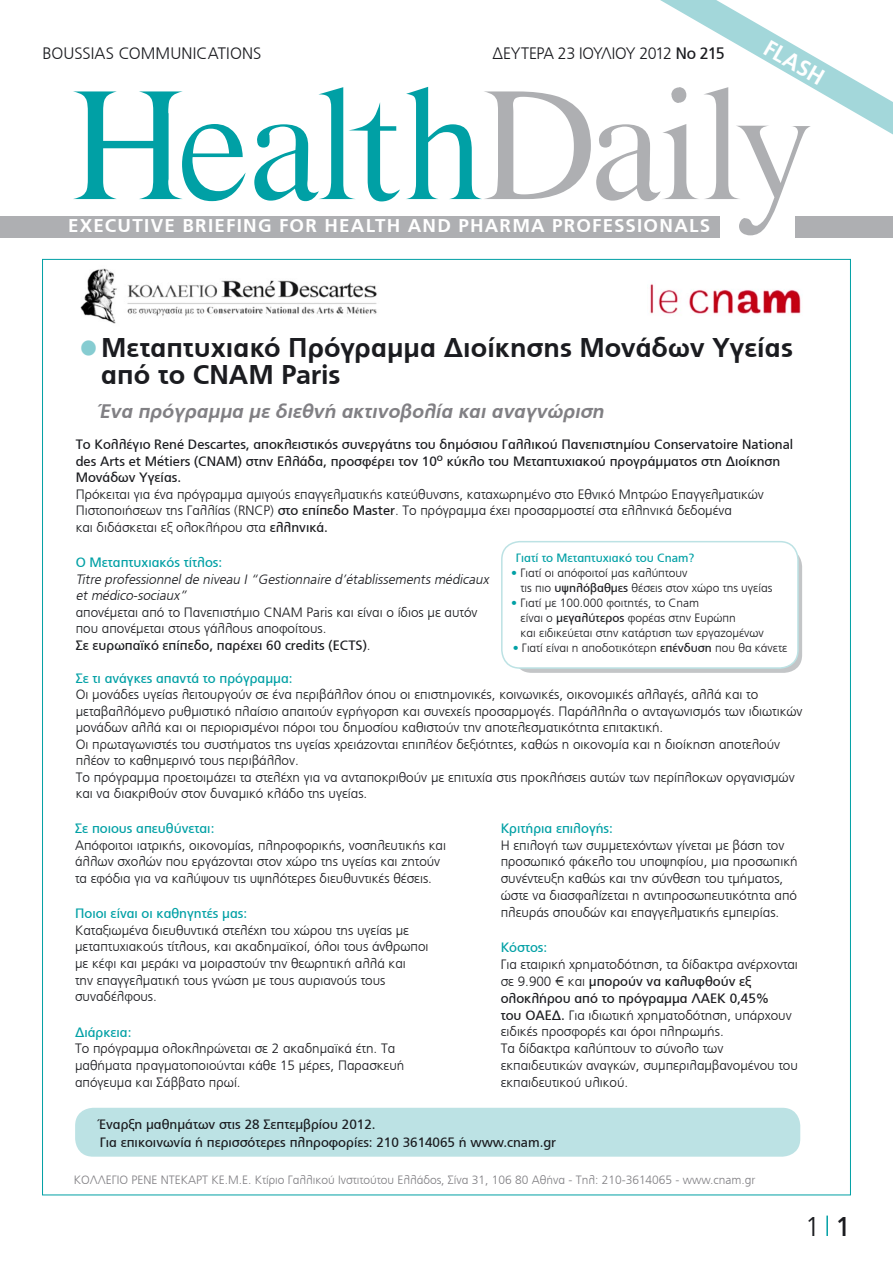
<style>
.page{position:relative;width:893px;height:1263px;background:#fff}
.page>*{position:absolute;margin:0;border:0;box-sizing:border-box;transform-origin:0 0}
.t1{font:172.2px "Hellas Mouse Plain";letter-spacing:-.05em;color:#00a0a5}
.t2{font:700 27px/27px "PF Catalog";color:#1b1c20}
.t3{font:300 27px "PF Catalog";color:#1b1c20}
.t4{font:27px "PF Catalog";color:#1b1c20}
.t5{font:700 22.8px "PF Catalog";color:#fff;scale:.95 1}
.t6{font:italic 700 19.5px "PF Catalog";color:#818084}
.t7{font:700 18.45px "PF Catalog";letter-spacing:.065em;color:#fff}
.t8{font:300 16.5px "PF Catalog";letter-spacing:-.03em;color:#1b1c20}
.t9{font:300 16.5px "PF Catalog";letter-spacing:-.005em;color:#1b1c20}
.t10{font:300 13.5px/16.8px "PF Catalog";color:#1b1c20}
.t11{font:13.5px/16.5px "PF Catalog";color:#1b1c20}
.t12{font:13.5px "PF Catalog";color:#00a0a5}
.t13{font:italic 300 13.5px/16.5px "PF Catalog";color:#1b1c20}
.t14{font:300 12px/15px "PF Catalog";color:#1b1c20}
.t15{font:300 12px "PF Catalog";color:#818084}
.t16{font:12px "PF Catalog";color:#00a0a5}
.s1{font-weight:400}
.s2{color:#aeafb2}
.s3{color:#00a0a5}
</style>
<div class="page">
<hr style="left:826px;top:1215px;width:2px;height:21px;background:#00a0a5">
<div style="left:0;top:216px;width:720px;height:21px;background:#aeafb2"></div>
<div style="left:795px;top:216px;width:98px;height:21px;background:#aeafb2"></div>
<div style="left:75px;top:1108px;width:725px;height:49px;background:#bce2e4"></div>
<img style="left:80px;top:268px;width:297px;height:56px">
<img style="left:650px;top:284px;width:151px;height:31px">
<svg style="left:501px;top:541px;width:301px;height:132px"></svg>
<svg style="left:660px;top:0;width:233px;height:135px"></svg>
<h3 class="t5" style="left:772px;top:35px;width:71px;rotate:30deg">FLASH</h3>
<p class="t9" style="left:43px;top:44px;width:220px">BOUSSIAS COMMUNICATIONS</p>
<p class="t8" style="left:492px;top:44px;width:234px">∆ΕΥΤΕΡΑ 23 ΙΟΥΛΙΟΥ 2012 <span class="s1">No 215</span></p>
<h1 class="t1" style="left:64px;top:58px;width:749px">Health<span class="s2">Daily</span></h1>
<h3 class="t7" style="left:68px;top:215px;width:644px">EXECUTIVE BRIEFING FOR HEALTH AND PHARMA PROFESSIONALS</h3>
<h2 class="t2" style="left:101px;top:335px;width:693px">Μεταπτυχιακό Πρόγραµµα ∆ιοίκησης Μονάδων Υγείας από το CNAM Paris</h2>
<h3 class="t6" style="left:99px;top:400px;width:510px">Ένα πρόγραµµα µε διεθνή ακτινοβολία και αναγνώριση</h3>
<p class="t11" style="left:76px;top:436px;width:719px">Το Κολλέγιο Rene Descartes, αποκλειστικός συνεργάτης του δηµόσιου Γαλλικού Πανεπιστηµίου Conservatoire National des Arts et Metiers (CNAM) στην Ελλάδα, προσφέρει τον 10<sup>ο</sup> κύκλο του Μεταπτυχιακού προγράµµατος στη ∆ιοίκηση<br>Μονάδων Υγείας.</p>
<p class="t10" style="left:76px;top:486px;width:690px">Πρόκειται για ένα πρόγραµµα αµιγούς επαγγελµατικής κατεύθυνσης, καταχωρηµένο στο Εθνικό Μητρώο Επαγγελµατικών<br>Πιστοποιήσεων της Γαλλίας (RNCP) <span class="s1">στο επίπεδο Master</span>. Tο πρόγραµµα έχει προσαρµοστεί στα ελληνικά δεδοµένα<br>και διδάσκεται εξ ολοκλήρου στα <span class="s1">ελληνικά.</span></p>
<p class="t12" style="left:76px;top:555px;width:148px">Ο Μεταπτυχιακός τίτλος:</p>
<p class="t13" style="left:76px;top:571px;width:417px">Titre professionnel de niveau I “Gestionnaire d’etablissements medicaux et medico-sociaux”</p>
<p class="t10" style="left:76px;top:604px;width:403px">απονέµεται από το Πανεπιστήµιο CNAM Paris και είναι ο ίδιος µε αυτόν που απονέµεται στους γάλλους αποφοίτους.<br><span class="s1">Σε ευρωπαϊκό επίπεδο, παρέχει 60 credits (ECTS)</span>.</p>
<p class="t12" style="left:76px;top:670px;width:218px">Σε τι ανάγκες απαντά το πρόγραµµα:</p>
<p class="t10" style="left:76px;top:686px;width:728px">Οι µονάδες υγείας λειτουργούν σε ένα περιβάλλον όπου οι επιστηµονικές, κοινωνικές, οικονοµικές αλλαγές, αλλά και το µεταβαλλόµενο ρυθµιστικό πλαίσιο απαιτούν εγρήγορση και συνεχείς προσαρµογές. Παράλληλα ο ανταγωνισµός των ιδιωτικών µονάδων αλλά και οι περιορισµένοι πόροι του δηµοσίου καθιστούν την αποτελεσµατικότητα επιτακτική.<br>Οι πρωταγωνιστές του συστήµατος της υγείας χρειάζονται επιπλέον δεξιότητες, καθώς η οικονοµία και η διοίκηση αποτελούν πλέον το καθηµερινό τους περιβάλλον.<br>Το πρόγραµµα προετοιµάζει τα στελέχη για να ανταποκριθούν µε επιτυχία στις προκλήσεις αυτών των περίπλοκων οργανισµών και να διακριθούν στον δυναµικό κλάδο της υγείας.</p>
<p class="t16" style="left:516px;top:551px;width:180px">Γιατί το Μεταπτυχιακό του Cnam?</p>
<p class="t14" style="left:520px;top:565px;width:253px;text-indent:-9px"><span class="s3">•</span> Γιατί οι απόφοιτοί µας καλύπτουν<br>τις πιο <span class="s1">υψηλόβαθµες</span> θέσεις στον χώρο της υγείας</p>
<p class="t14" style="left:520px;top:595px;width:245px;text-indent:-9px"><span class="s3">•</span> Γιατί µε 100.000 φοιτητές, το Cnam<br>είναι ο <span class="s1">µεγαλύτερος</span> φορέας στην Ευρώπη<br>και ειδικεύεται στην κατάρτιση των εργαζοµένων</p>
<p class="t14" style="left:513px;top:640px;width:276px"><span class="s3">•</span> Γιατί είναι η αποδοτικότερη <span class="s1">επένδυση</span> που θα κάνετε</p>
<p class="t12" style="left:75px;top:820px;width:141px">Σε ποιους απευθύνεται:</p>
<p class="t10" style="left:75px;top:837px;width:372px">Απόφοιτοι ιατρικής, οικονοµίας, πληροφορικής, νοσηλευτικής και άλλων σχολών που εργάζονται στον χώρο της υγείας και ζητούν τα εφόδια για να καλύψουν τις υψηλότερες διευθυντικές θέσεις.</p>
<p class="t12" style="left:75px;top:906px;width:173px">Ποιοι είναι οι καθηγητές µας:</p>
<p class="t10" style="left:75px;top:922px;width:355px">Καταξιωµένα διευθυντικά στελέχη του χώρου της υγείας µε µεταπτυχιακούς τίτλους, και ακαδηµαϊκοί, όλοι τους άνθρωποι µε κέφι και µεράκι να µοιραστούν την θεωρητική αλλά και<br>την επαγγελµατική τους γνώση µε τους αυριανούς τους συναδέλφους.</p>
<p class="t12" style="left:75px;top:1024px;width:58px">∆ιάρκεια:</p>
<p class="t10" style="left:75px;top:1040px;width:331px">Το πρόγραµµα ολοκληρώνεται σε 2 ακαδηµαϊκά έτη. Τα µαθήµατα πραγµατοποιούνται κάθε 15 µέρες, Παρασκευή απόγευµα και Σάββατο πρωί.</p>
<p class="t12" style="left:501px;top:820px;width:114px">Κριτήρια επιλογής:</p>
<p class="t10" style="left:501px;top:837px;width:298px">Η επιλογή των συµµετεχόντων γίνεται µε βάση τον προσωπικό φάκελο του υποψηφίου, µια προσωπική συνέντευξη καθώς και την σύνθεση του τµήµατος, ώστε να διασφαλίζεται η αντιπροσωπευτικότητα από πλευράς σπουδών και επαγγελµατικής εµπειρίας.</p>
<p class="t12" style="left:501px;top:940px;width:48px">Κόστος:</p>
<p class="t10" style="left:501px;top:956px;width:299px">Για εταιρική χρηµατοδότηση, τα δίδακτρα ανέρχονται σε 9.900 € και <span class="s1">µπορούν να καλυφθούν εξ ολοκλήρου από το πρόγραµµα ΛΑΕΚ 0,45%<br>του ΟΑΕ∆.</span> Για ιδιωτική χρηµατοδότηση, υπάρχουν ειδικές προσφορές και όροι πληρωµής.<br>Τα δίδακτρα καλύπτουν το σύνολο των εκπαιδευτικών αναγκών, συµπεριλαµβανοµένου του εκπαιδευτικού υλικού.</p>
<p class="t11" style="left:99px;top:1115px;width:458px;line-height:18px">Έναρξη µαθηµάτων στις 28 Σεπτεµβρίου 2012.<br>Για επικοινωνία ή περισσότερες πληροφορίες: 210 3614065 ή www.cnam.gr</p>
<p class="t15" style="left:74px;top:1172px;width:683px">ΚΟΛΛΕΓΙΟ ΡΕΝΕ ΝΤΕΚΑΡΤ ΚΕ.Μ.Ε. Κτίριο Γαλλικού Ινστιτούτου Ελλάδος, Σίνα 31, 106 80 Αθήνα - Τηλ: 210-3614065 - www.cnam.gr</p>
<h2 class="t3" style="left:805px;top:1211px;width:16px">1</h2>
<h2 class="t4" style="left:835px;top:1210px;width:16px">1</h2>
</div>
